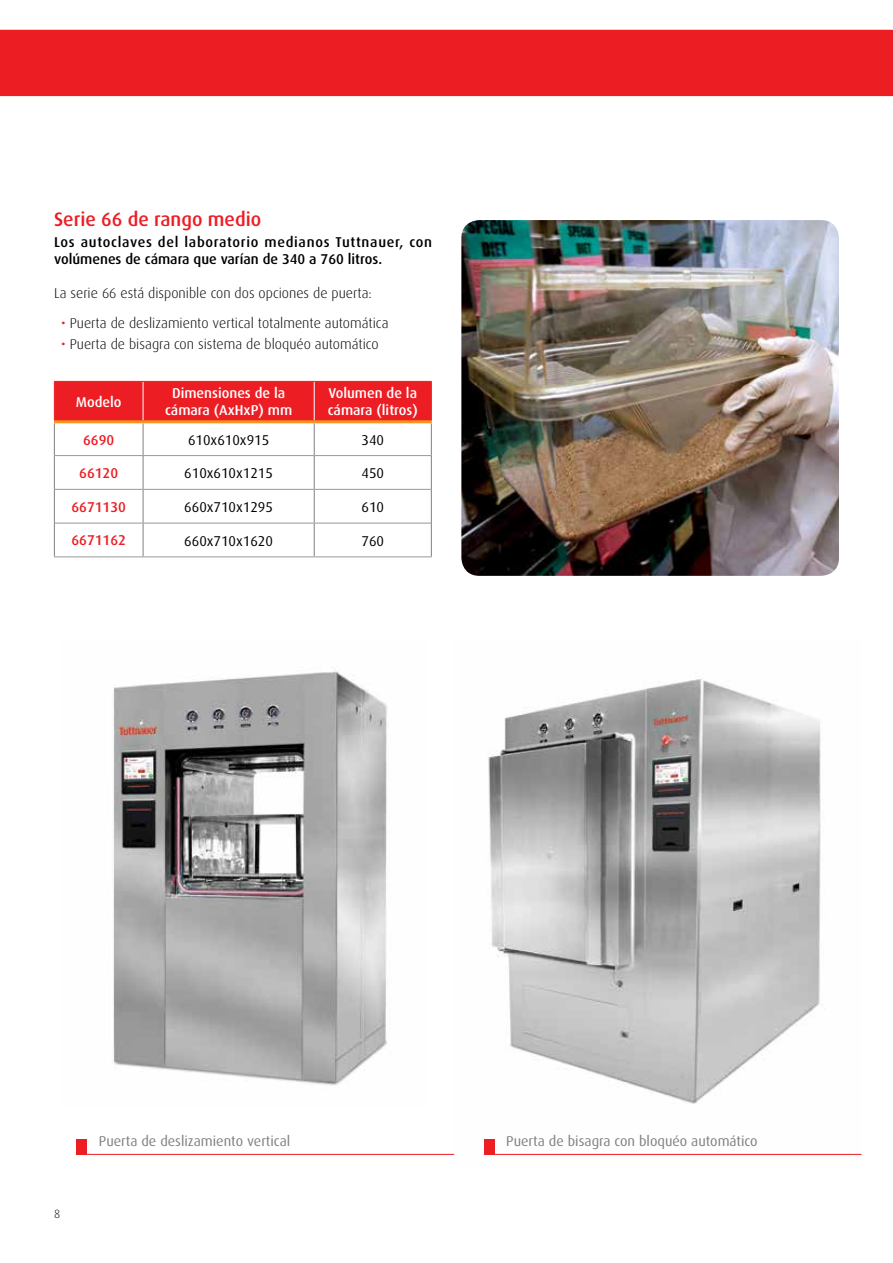
<style>
.page{position:relative;width:893px;height:1263px;background:#fff}
.page>*{position:absolute;margin:0;border:0;box-sizing:border-box;transform-origin:0 0}
.t1{font:500 19.5px "Dax";color:#ed1d24}
.t2{font:300 14.25px "Dax";color:#000}
.t3{font:500 14.25px/17.1px "Dax";letter-spacing:.035em;color:#000}
.t4{font:14.25px "Dax";color:#808080}
.t5{font:500 14.25px/17.1px "Dax";color:#fff;text-align:center}
.t6{font:14.25px "Dax";color:#000}
.t7{font:500 14.25px "Dax";color:#ed1d24}
.t8{font:300 12px "Dax";color:#000}
.s1{font-weight:400;color:#ed1d24}
</style>
<div class="page">
<img style="left:461px;top:220px;width:378px;height:356px">
<img style="left:483px;top:679px;width:378px;height:476px">
<div style="left:77px;top:1139px;width:10px;height:15px;background:#ed1d24"></div>
<hr style="left:77px;top:1154px;width:377px;height:1px;background:#ed1d24">
<hr style="left:484px;top:1154px;width:377px;height:1px;background:#ed1d24">
<div style="left:484px;top:1139px;width:10px;height:15px;background:#ed1d24"></div>
<img style="left:113px;top:667px;width:274px;height:419px">
<div style="left:55px;top:382px;width:376px;height:38px;background:#ed1d24"></div>
<hr style="left:143px;top:456px;width:1px;height:33px;background:#808080">
<hr style="left:314px;top:456px;width:1px;height:33px;background:#808080">
<hr style="left:143px;top:490px;width:1px;height:33px;background:#808080">
<hr style="left:314px;top:490px;width:1px;height:33px;background:#808080">
<hr style="left:143px;top:523px;width:1px;height:33px;background:#808080">
<hr style="left:314px;top:523px;width:1px;height:33px;background:#808080">
<hr style="left:54px;top:456px;width:1px;height:33px;background:#808080">
<hr style="left:431px;top:456px;width:1px;height:33px;background:#808080">
<hr style="left:54px;top:489px;width:1px;height:34px;background:#808080">
<hr style="left:431px;top:489px;width:1px;height:34px;background:#808080">
<hr style="left:54px;top:523px;width:1px;height:33px;background:#808080">
<hr style="left:431px;top:523px;width:1px;height:33px;background:#808080">
<hr style="left:55px;top:489px;width:88px;height:1px;background:#999">
<hr style="left:143px;top:489px;width:171px;height:1px;background:#999">
<hr style="left:314px;top:489px;width:117px;height:1px;background:#999">
<hr style="left:55px;top:523px;width:88px;height:1px;background:#999">
<hr style="left:143px;top:523px;width:171px;height:1px;background:#999">
<hr style="left:314px;top:523px;width:117px;height:1px;background:#999">
<hr style="left:54px;top:556px;width:89px;height:1px;background:#999">
<hr style="left:143px;top:556px;width:171px;height:1px;background:#999">
<hr style="left:314px;top:556px;width:118px;height:1px;background:#999">
<hr style="left:143px;top:382px;width:1px;height:38px;background:#fff">
<hr style="left:314px;top:382px;width:1px;height:38px;background:#fff">
<hr style="left:54px;top:423px;width:1px;height:33px;background:#808080">
<hr style="left:143px;top:423px;width:1px;height:32px;background:#808080">
<hr style="left:314px;top:423px;width:1px;height:32px;background:#808080">
<hr style="left:431px;top:423px;width:1px;height:33px;background:#808080">
<hr style="left:55px;top:455px;width:88px;height:1px;background:#999">
<hr style="left:143px;top:455px;width:171px;height:1px;background:#999">
<hr style="left:314px;top:455px;width:117px;height:1px;background:#999">
<hr style="left:54px;top:420px;width:89px;height:3px;background:#f7941e">
<hr style="left:143px;top:420px;width:171px;height:3px;background:#f7941e">
<hr style="left:314px;top:420px;width:118px;height:3px;background:#f7941e">
<hr style="left:54px;top:382px;width:1px;height:38px;background:#ed1d24">
<hr style="left:54px;top:381px;width:89px;height:1px;background:#ed1d24">
<hr style="left:143px;top:381px;width:171px;height:1px;background:#ed1d24">
<hr style="left:314px;top:381px;width:118px;height:1px;background:#ed1d24">
<hr style="left:431px;top:382px;width:1px;height:38px;background:#ed1d24">
<div style="left:0;top:30px;width:893px;height:66px;background:#ed1d24"></div>
<h1 class="t1" style="left:54px;top:208px;width:209px">Serie 66 de rango medio</h1>
<p class="t3" style="left:54px;top:233px;width:380px">Los autoclaves del laboratorio medianos Tuttnauer, con volúmenes de cámara que varían de 340 a 760 litros.</p>
<p class="t2" style="left:54px;top:285px;width:319px">La serie 66 está disponible con dos opciones de puerta:</p>
<p class="t2" style="left:61px;top:315px;width:329px"><span class="s1">•</span> Puerta de deslizamiento vertical totalmente automática</p>
<p class="t2" style="left:61px;top:337px;width:319px"><span class="s1">•</span> Puerta de bisagra con sistema de bloquéo automático</p>
<p class="t5" style="left:76px;top:393px;width:47px">Modelo</p>
<p class="t5" style="left:165px;top:385px;width:129px">Dimensiones de la cámara (AxHxP) mm</p>
<p class="t5" style="left:328px;top:385px;width:92px;text-align:left">Volumen de la cámara (litros)</p>
<p class="t7" style="left:83px;top:432px;width:33px">6690</p>
<p class="t6" style="left:188px;top:432px;width:83px">610x610x915</p>
<p class="t6" style="left:361px;top:432px;width:24px">340</p>
<p class="t7" style="left:79px;top:465px;width:40px">66120</p>
<p class="t6" style="left:184px;top:465px;width:90px">610x610x1215</p>
<p class="t6" style="left:361px;top:465px;width:24px">450</p>
<p class="t7" style="left:71px;top:499px;width:56px">6671130</p>
<p class="t6" style="left:184px;top:499px;width:90px">660x710x1295</p>
<p class="t6" style="left:361px;top:499px;width:24px">610</p>
<p class="t7" style="left:71px;top:533px;width:56px">6671162</p>
<p class="t6" style="left:184px;top:533px;width:90px">660x710x1620</p>
<p class="t6" style="left:361px;top:533px;width:24px">760</p>
<p class="t8" style="left:54px;top:1207px;width:8px">8</p>
<p class="t4" style="left:99px;top:1133px;width:193px">Puerta de deslizamiento vertical</p>
<p class="t4" style="left:506px;top:1133px;width:253px">Puerta de bisagra con bloquéo automático</p>
</div>
